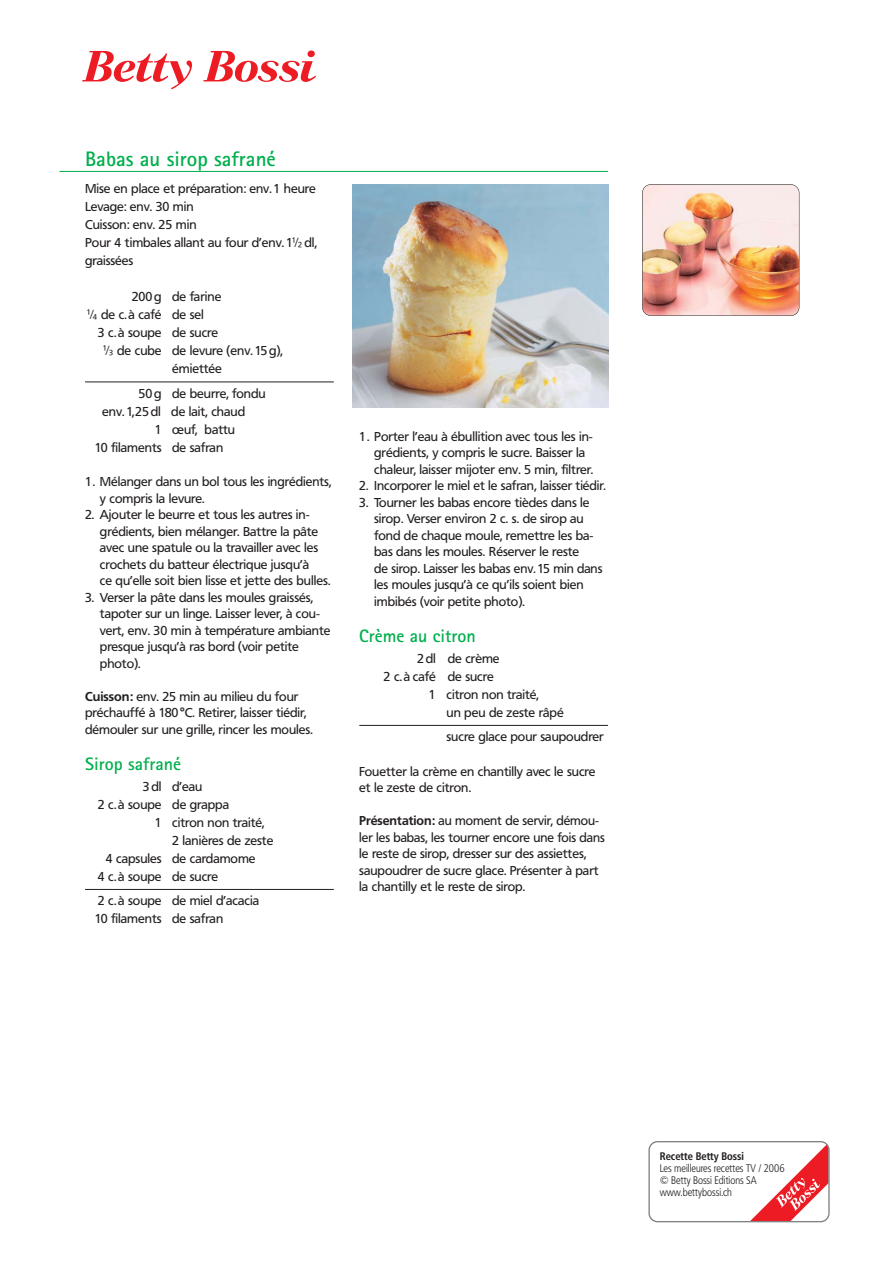
<style>
.page{position:relative;width:893px;height:1263px;background:#fff}
.page>*{position:absolute;margin:0;border:0;box-sizing:border-box;transform-origin:0 0}
.t1{font:21px "Rotis Sans Serif BB Bold";color:#00af4d}
.t2{font:18px "Rotis Sans Serif BB Bold";color:#00af4d}
.t3{font:12.75px/16.5px "Frutiger BB Regular";color:#231f20}
.t4{font:10.8px/12px "Frutiger BB Con Light";color:#231f20}
.t5{font:10.8px "Frutiger BB Con Bold";color:#231f20}
.s1{font-family:"Frutiger BB Bold"}
</style>
<div class="page">
<svg style="left:648px;top:1141px;width:182px;height:81px"></svg>
<svg style="left:82px;top:51px;width:110px;height:38px"></svg>
<svg style="left:203px;top:51px;width:113px;height:31px"></svg>
<img style="left:642px;top:184px;width:157px;height:132px;border-radius:9px">
<div style="left:642px;top:184px;width:157px;height:132px;border:1px solid #231f20;border-radius:9px"></div>
<hr style="left:60px;top:171px;width:548px;height:1px;background:#00af4d">
<hr style="left:85px;top:382px;width:249px;height:1px;background:#231f20">
<hr style="left:85px;top:889px;width:249px;height:1px;background:#231f20">
<hr style="left:359px;top:725px;width:249px;height:1px;background:#231f20">
<img style="left:353px;top:184px;width:255px;height:223px">
<h1 class="t1" style="left:85px;top:151px;width:192px">Babas au sirop safrané</h1>
<p class="t3" style="left:85px;top:181px;width:234px;line-height:18px">Mise en place et préparation: env. 1 heure<br>Levage: env. 30 min<br>Cuisson: env. 25 min<br>Pour 4 timbales allant au four d’env.1∫dl, graissées</p>
<p class="t3" style="left:86px;top:289px;width:136px;line-height:18px;text-indent:45px">200 g de farine π de c.à café de sel</p>
<p class="t3" style="left:98px;top:325px;width:122px">3 c.à soupe de sucre</p>
<p class="t3" style="left:103px;top:343px;width:182px">∂ de cube de levure (env. 15g),</p>
<p class="t3" style="left:172px;top:361px;width:51px">émiettée</p>
<p class="t3" style="left:139px;top:386px;width:129px">50 g de beurre, fondu</p>
<p class="t3" style="left:102px;top:404px;width:144px">env. 1,25 dl de lait, chaud</p>
<p class="t3" style="left:155px;top:422px;width:82px">1 œuf, battu</p>
<p class="t3" style="left:95px;top:440px;width:130px">10 filaments de safran</p>
<p class="t3" style="left:100px;top:474px;width:233px;text-indent:-15px">1. Mélanger dans un bol tous les ingrédients, y compris la levure.</p>
<p class="t3" style="left:100px;top:507px;width:232px;text-indent:-15px">2. Ajouter le beurre et tous les autres in&shy;grédients, bien mélanger. Battre la pâte avec une spatule ou la travailler avec les crochets du batteur électrique jusqu’à<br>ce qu’elle soit bien lisse et jette des bulles.</p>
<p class="t3" style="left:100px;top:590px;width:232px;text-indent:-15px">3. Verser la pâte dans les moules graissés, tapoter sur un linge. Laisser lever, à cou&shy;vert, env. 30 min à température ambiante presque jusqu’à ras bord (voir petite photo).</p>
<p class="t3" style="left:85px;top:689px;width:229px"><span class="s1">Cuisson:</span> env. 25 min au milieu du four préchauffé à 180 °C. Retirer, laisser tiédir, démouler sur une grille, rincer les moules.</p>
<h2 class="t2" style="left:85px;top:757px;width:97px">Sirop safrané</h2>
<p class="t3" style="left:143px;top:779px;width:61px">3dl d’eau</p>
<p class="t3" style="left:98px;top:797px;width:133px">2 c.à soupe de grappa</p>
<p class="t3" style="left:155px;top:815px;width:111px">1 citron non traité,</p>
<p class="t3" style="left:172px;top:833px;width:103px">2 lanières de zeste</p>
<p class="t3" style="left:106px;top:851px;width:151px">4 capsules de cardamome</p>
<p class="t3" style="left:98px;top:869px;width:122px">4 c.à soupe de sucre</p>
<p class="t3" style="left:95px;top:893px;width:166px;line-height:18px">2 c.à soupe de miel d’acacia<br>10 filaments de safran</p>
<p class="t3" style="left:374px;top:429px;width:221px;text-indent:-15px">1. Porter l’eau à ébullition avec tous les in&shy;grédients, y compris le sucre. Baisser la chaleur, laisser mijoter env. 5 min, filtrer.</p>
<p class="t3" style="left:359px;top:478px;width:248px">2. Incorporer le miel et le safran, laisser tiédir.</p>
<p class="t3" style="left:374px;top:495px;width:230px;text-indent:-15px">3. Tourner les babas encore tièdes dans le sirop. Verser environ 2 c. s. de sirop au fond de chaque moule, remettre les ba&shy;bas dans les moules. Réserver le reste<br>de sirop. Laisser les babas env.15 min dans les moules jusqu’à ce qu’ils soient bien imbibés (voir petite photo).</p>
<h2 class="t2" style="left:359px;top:629px;width:118px">Crème au citron</h2>
<p class="t3" style="left:417px;top:651px;width:84px">2dl de crème</p>
<p class="t3" style="left:384px;top:669px;width:112px">2 c.à café de sucre</p>
<p class="t3" style="left:429px;top:687px;width:111px">1 citron non traité,</p>
<p class="t3" style="left:446px;top:705px;width:119px">un peu de zeste râpé</p>
<p class="t3" style="left:446px;top:729px;width:159px">sucre glace pour saupoudrer</p>
<p class="t3" style="left:359px;top:764px;width:238px">Fouetter la crème en chantilly avec le sucre et le zeste de citron.</p>
<p class="t3" style="left:359px;top:813px;width:247px"><span class="s1">Présentation:</span> au moment de servir, démou&shy;ler les babas, les tourner encore une fois dans le reste de sirop, dresser sur des assiettes, saupoudrer de sucre glace. Présenter à part la chantilly et le reste de sirop.</p>
<p class="t5" style="left:660px;top:1151px;width:86px">Recette Betty Bossi</p>
<p class="t4" style="left:660px;top:1163px;width:126px">Les meilleures recettes TV / 2006 © Betty Bossi Editions SA www.bettybossi.ch</p>
</div>
